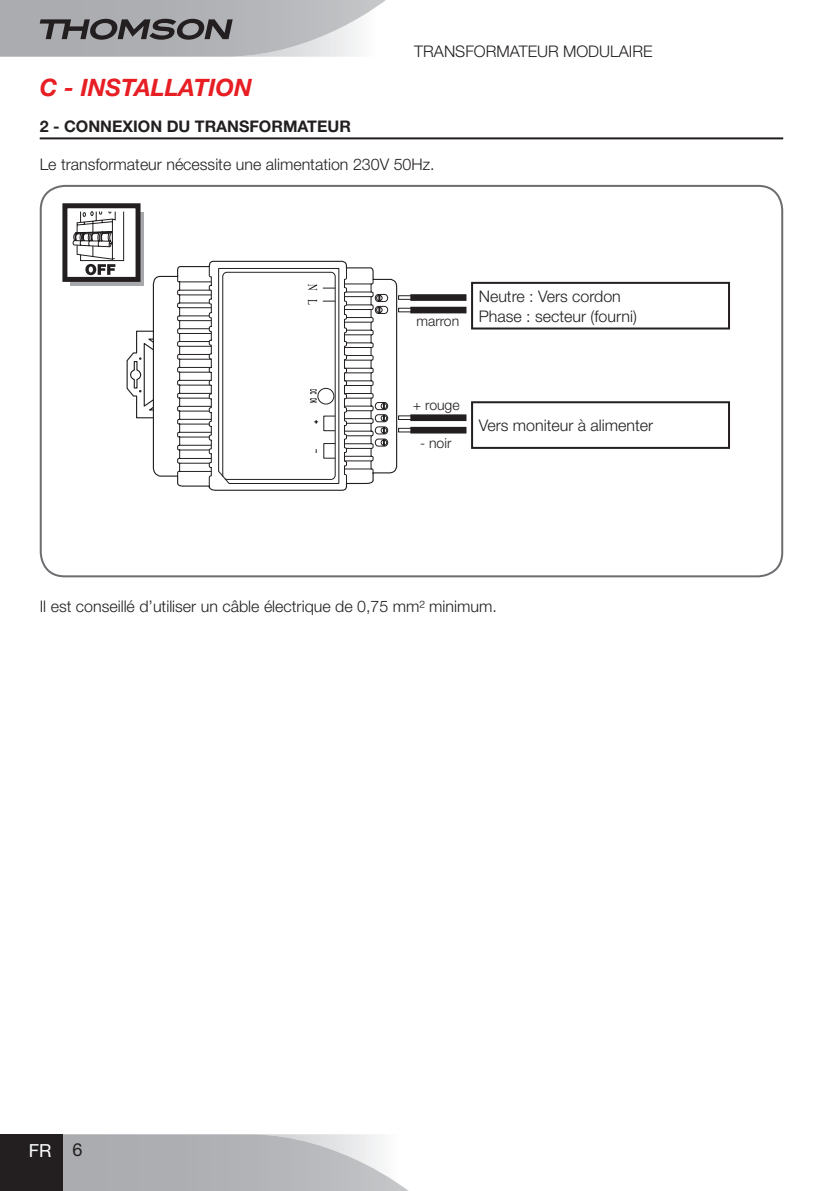
<style>
.page{position:relative;width:840px;height:1191px;background:#fff}
.page>*{position:absolute;margin:0;border:0;box-sizing:border-box;transform-origin:0 0}
.t1{font:italic 700 24px "Helvetica Neue";color:#e71e24}
.t2{font:18px "Helvetica Neue";color:#fff}
.t3{font:300 16px/19.2px "Helvetica Neue";color:#231f20}
.t4{font:700 16px "Helvetica Neue";color:#231f20}
.t5{font:300 14px "Helvetica Neue";color:#231f20}
.s1{color:#231f20}
</style>
<div class="page">
<svg style="left:62px;top:1134px;width:346px;height:57px;background:#babbbe"></svg>
<div style="left:0;top:1134px;width:62px;height:57px;background:#231f20"></div>
<svg style="left:0;top:0;width:385px;height:57px;background:#acadb0"></svg>
<hr style="left:40px;top:137px;width:742px;height:2px;background:#231f20">
<svg style="left:152px;top:261px;width:245px;height:230px"></svg>
<svg style="left:177px;top:268px;width:32px;height:216px"></svg>
<svg style="left:126px;top:330px;width:43px;height:89px"></svg>
<div style="left:398px;top:308px;width:18px;height:4px;border:1px solid #231f20"></div>
<div style="left:410px;top:307px;width:56px;height:6px;background:#231f20"></div>
<div style="left:398px;top:415px;width:18px;height:5px;border:1px solid #231f20"></div>
<div style="left:410px;top:414px;width:56px;height:7px;background:#231f20"></div>
<div style="left:398px;top:428px;width:18px;height:4px;border:1px solid #231f20"></div>
<div style="left:410px;top:427px;width:56px;height:6px;background:#231f20"></div>
<div style="left:398px;top:295px;width:18px;height:5px;border:1px solid #231f20"></div>
<div style="left:410px;top:294px;width:56px;height:7px;background:#231f20"></div>
<svg style="left:209px;top:267px;width:179px;height:221px"></svg>
<div style="left:40px;top:185px;width:742px;height:392px;border:2px solid #6c6d70;border-radius:24px"></div>
<div style="left:471px;top:282px;width:258px;height:47px;border:2px solid #231f20"></div>
<div style="left:471px;top:401px;width:258px;height:48px;border:2px solid #231f20"></div>
<div style="left:71px;top:212px;width:73px;height:73px;background:linear-gradient(to right,#a8a9ad,#a8a9ad)"></div>
<div style="left:65px;top:206px;width:73px;height:73px;background:#fff"></div>
<div style="left:62px;top:203px;width:78px;height:79px;border:5px solid #231f20"></div>
<svg style="left:73px;top:211px;width:51px;height:64px"></svg>
<p class="t3" style="left:414px;top:41px;width:240px">Transformateur modulaire</p>
<h1 class="t1" style="left:40px;top:73px;width:214px">C - INSTALLATION</h1>
<p class="t4" style="left:40px;top:116px;width:167px">2 - CONNEXION DU TRANS</p>
<p class="t4" style="left:249px;top:116px;width:60px">FOR MATEUR</p>
<p class="t3" style="left:40px;top:154px;width:396px">Le transformateur nécessite une alimentation 230V 50Hz.</p>
<p class="t3" style="left:416px;top:287px;width:222px;text-indent:62px">Neutre : Vers cordon <sub>marron</sub> Phase : secteur (fourni)</p>
<p class="t5" style="left:412px;top:396px;width:48px">+ rouge</p>
<p class="t5" style="left:420px;top:435px;width:33px">- noir</p>
<p class="t3" style="left:478px;top:416px;width:176px">Vers moniteur à alimenter</p>
<p class="t3" style="left:40px;top:596px;width:458px">Il est conseillé d’utiliser un câble électrique de 0,75 mm² minimum.</p>
<p class="t2" style="left:29px;top:1139px;width:55px">FR <span class="s1">6</span></p>
</div>
